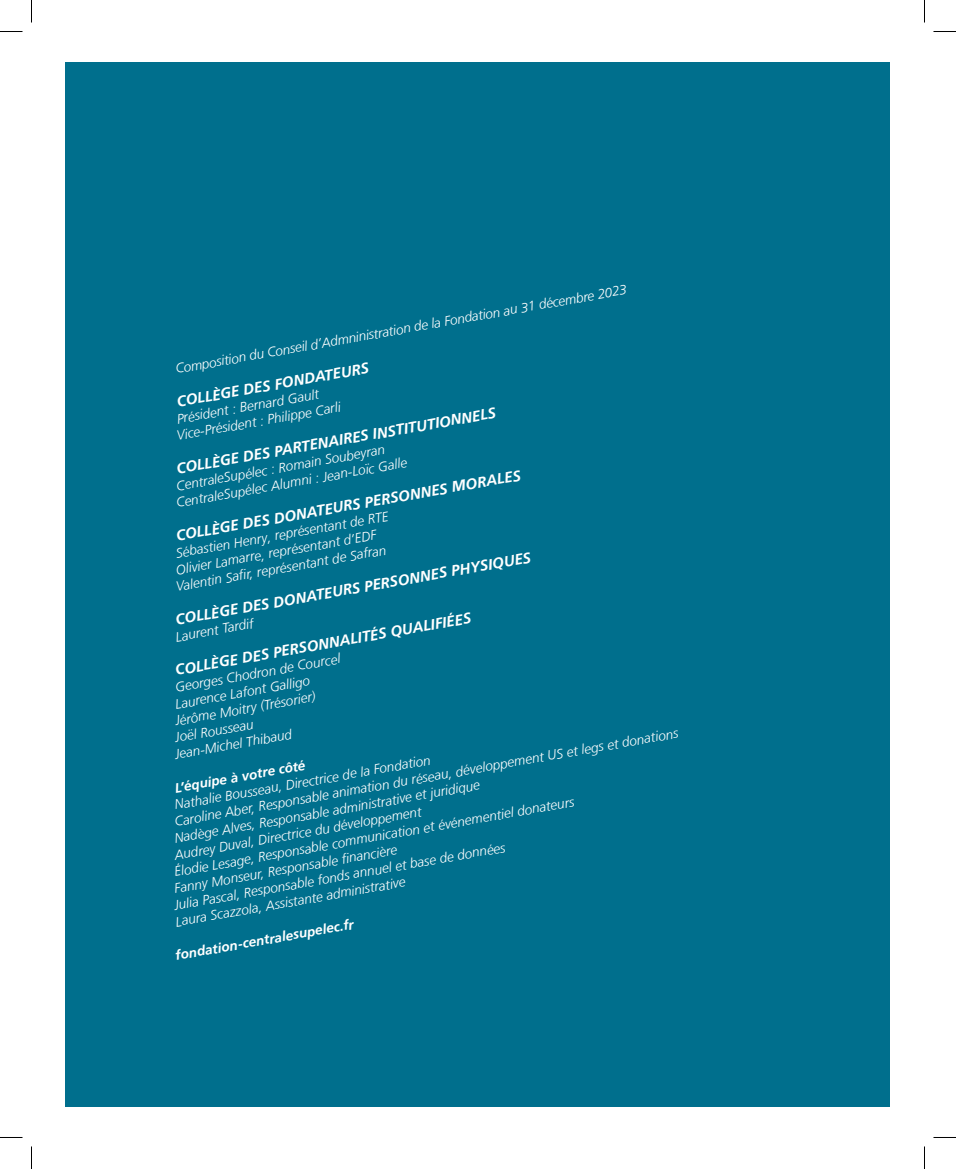
<style>
.page{position:relative;width:956px;height:1169px;background:#fff}
.page>*{position:absolute;margin:0;border:0;box-sizing:border-box;transform-origin:0 0}
.t1{font:italic 700 15px "Frutiger LT Com";color:#fff}
.t2{font:italic 300 13.5px/16.5px "Frutiger LT Com";color:#fff}
.t3{font:italic 700 13.5px "Frutiger LT Com";color:#fff}
</style>
<div class="page">
<div style="left:66px;top:62px;width:824px;height:1044px;background:#006f8d"></div>
<svg style="left:0;top:31px;width:22px;height:1px"></svg>
<svg style="left:933px;top:31px;width:23px;height:1px"></svg>
<svg style="left:0;top:1137px;width:22px;height:1px"></svg>
<svg style="left:933px;top:1137px;width:23px;height:1px"></svg>
<svg style="left:31px;top:0;width:1px;height:23px"></svg>
<svg style="left:31px;top:1146px;width:1px;height:23px"></svg>
<svg style="left:924px;top:0;width:1px;height:23px"></svg>
<svg style="left:924px;top:1146px;width:1px;height:23px"></svg>
<p class="t2" style="left:174px;top:361px;width:460px;rotate:-10deg">Composition du Conseil d’Admninistration de la Fondation au 31 décembre 2023</p>
<p class="t1" style="left:175px;top:393px;width:196px;rotate:-10deg">COLLÈGE DES FONDATEURS</p>
<p class="t2" style="left:172px;top:411px;width:168px;rotate:-10deg">Président : Bernard Gault<br>Vice-Président : Philippe Carli</p>
<p class="t1" style="left:175px;top:460px;width:326px;rotate:-10deg">COLLÈGE DES PARTENAIRES INSTITUTIONNELS</p>
<p class="t2" style="left:172px;top:478px;width:235px;rotate:-10deg">CentraleSupélec : Romain Soubeyran<br>CentraleSupélec Alumni : Jean-Loïc Galle</p>
<p class="t1" style="left:175px;top:527px;width:351px;rotate:-10deg">COLLÈGE DES DONATEURS PERSONNES MORALES</p>
<p class="t2" style="left:169px;top:546px;width:223px;text-indent:6px;rotate:-10deg">Sébastien Henry, représentant de RTE<br>Olivier Lamarre, représentant d’EDF<br>Valentin Safi r, représentant de Safran</p>
<p class="t1" style="left:174px;top:611px;width:362px;rotate:-10deg">COLLÈGE DES DONATEURS PERSONNES PHYSIQUES</p>
<p class="t1" style="left:174px;top:661px;width:302px;rotate:-10deg">COLLÈGE DES PERSONNALITÉS QUALIFIÉES</p>
<p class="t2" style="left:174px;top:629px;width:81px;rotate:-10deg">Laurent Tardif</p>
<p class="t2" style="left:174px;top:679px;width:169px;rotate:-10deg">Georges Chodron de Courcel</p>
<p class="t2" style="left:174px;top:696px;width:138px;rotate:-10deg">Laurence Lafont Galligo</p>
<p class="t2" style="left:174px;top:712px;width:144px;rotate:-10deg">Jérôme Moitry (Trésorier)</p>
<p class="t2" style="left:174px;top:729px;width:81px;rotate:-10deg">Joël Rousseau</p>
<p class="t2" style="left:174px;top:746px;width:120px;rotate:-10deg">Jean-Michel Thibaud</p>
<p class="t3" style="left:174px;top:780px;width:134px;rotate:-10deg">L’équipe à votre côté</p>
<p class="t2" style="left:173px;top:813px;width:513px;rotate:-10deg">Caroline Aber, Responsable animation du réseau, développement US et legs et donations</p>
<p class="t2" style="left:173px;top:796px;width:261px;rotate:-10deg">Nathalie Bousseau, Directrice de la Fondation</p>
<p class="t2" style="left:173px;top:830px;width:311px;rotate:-10deg">Nadège Alves, Responsable administrative et juridique</p>
<p class="t2" style="left:173px;top:863px;width:407px;rotate:-10deg">Élodie Lesage, Responsable communication et événementiel donateurs</p>
<p class="t2" style="left:173px;top:847px;width:252px;rotate:-10deg">Audrey Duval, Directrice du développement</p>
<p class="t2" style="left:173px;top:897px;width:338px;rotate:-10deg">Julia Pascal, Responsable fonds annuel et base de données</p>
<p class="t2" style="left:173px;top:880px;width:228px;rotate:-10deg">Fanny Monseur, Responsable fi nancière</p>
<p class="t2" style="left:174px;top:913px;width:235px;rotate:-10deg">Laura Scazzola, Assistante administrative</p>
<p class="t3" style="left:174px;top:947px;width:182px;rotate:-10deg">fondation-centralesupelec.fr</p>
</div>
